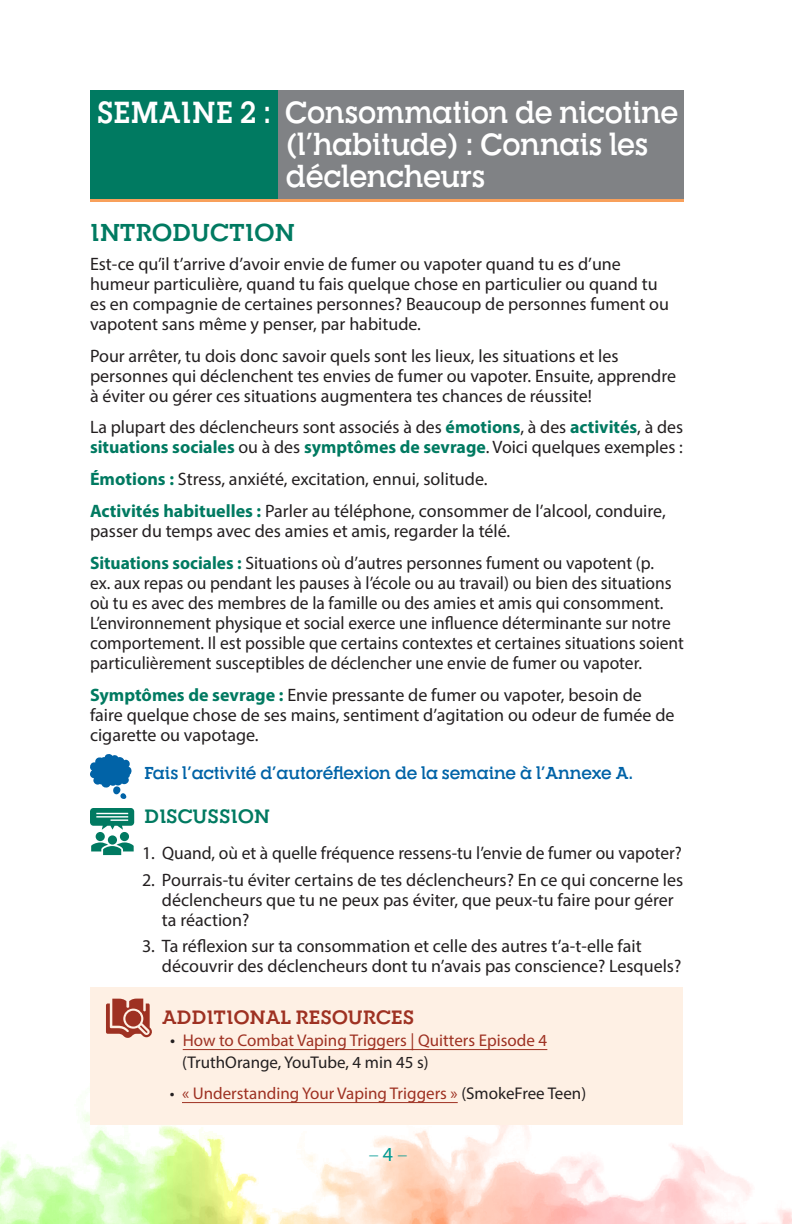
<style>
.page{position:relative;width:792px;height:1224px;background:#fff}
.page>*{position:absolute;margin:0;border:0;box-sizing:border-box;transform-origin:0 0}
.t1{font:700 30px/32px "RNS Camelia";letter-spacing:-.005em;color:#fff;scale:.93 1}
.t2{font:700 24px "RNS Camelia";letter-spacing:-.005em;color:#007a61}
.t3{font:300 20px "Myriad Pro";color:#009992}
.t4{font:700 19px "RNS Camelia";letter-spacing:-.005em;color:#9e3122}
.t5{font:700 19px "RNS Camelia";color:#007a61}
.t6{font:18px/20px "Myriad Pro";color:#231f20}
.t7{font:17px/22px "Myriad Pro";color:#9e3122}
.t8{font:700 17px "RNS Camelia";letter-spacing:-.005em;color:#0163a7}
.s1{font-weight:700;color:#007a61}
.s2{font-size:18px;color:#231f20}
.s3{color:#231f20}
.s4{font-weight:400}
</style>
<div class="page">
<svg style="left:0;top:1112px;width:792px;height:112px"></svg>
<div style="left:90px;top:987px;width:593px;height:138px;background:#fef0e4"></div>
<svg style="left:106px;top:999px;width:46px;height:39px"></svg>
<div style="left:230px;top:90px;width:454px;height:109px;background:#808285"></div>
<div style="left:90px;top:90px;width:188px;height:109px;background:#007a61"></div>
<hr style="left:90px;top:199px;width:594px;height:3px;background:#f8a05b">
<hr style="left:183px;top:1049px;width:364px;height:1px;background:#9e3122">
<hr style="left:182px;top:1102px;width:276px;height:1px;background:#9e3122">
<svg style="left:90px;top:808px;width:44px;height:47px"></svg>
<svg style="left:90px;top:754px;width:42px;height:45px"></svg>
<h1 class="t1" style="left:286px;top:95px;width:423px;text-indent:-189px">SEMAINE 2 : Consommation de nicotine (l’habitude) : Connais les déclencheurs</h1>
<h2 class="t2" style="left:90px;top:217px;width:207px">INTRODUCTION</h2>
<p class="t6" style="left:90px;top:253px;width:581px">Est-ce qu’il t’arrive d’avoir envie de fumer ou vapoter quand tu es d’une humeur particulière, quand tu fais quelque chose en particulier ou quand tu es en compagnie de certaines personnes? Beaucoup de personnes fument ou vapotent sans même y penser, par habitude.</p>
<p class="t6" style="left:90px;top:345px;width:588px">Pour arrêter, tu dois donc savoir quels sont les lieux, les situations et les personnes qui déclenchent tes envies de fumer ou vapoter. Ensuite, apprendre à éviter ou gérer ces situations augmentera tes chances de réussite!</p>
<p class="t6" style="left:90px;top:417px;width:595px">La plupart des déclencheurs sont associés à des <span class="s1">émotions</span>, à des <span class="s1">activités</span>, à des <span class="s1">situations sociales</span> ou à des <span class="s1">symptômes de sevrage</span>. Voici quelques exemples :</p>
<p class="t6" style="left:90px;top:463px;width:577px;line-height:31.8px"><span class="s1">Émotions :</span> Stress, anxiété, excitation, ennui, solitude.<br><span class="s1">Activités habituelles :</span> Parler au téléphone, consommer de l’alcool, conduire,</p>
<p class="t6" style="left:90px;top:515px;width:566px;line-height:31.8px">passer du temps avec des amies et amis, regarder la télé.<br><span class="s1">Situations sociales :</span> Situations où d’autres personnes fument ou vapotent (p.</p>
<p class="t6" style="left:90px;top:573px;width:596px">ex. aux repas ou pendant les pauses à l’école ou au travail) ou bien des situations où tu es avec des membres de la famille ou des amies et amis qui consomment.<br>L’environnement physique et social exerce une influence déterminante sur notre comportement. Il est possible que certains contextes et certaines situations soient particulièrement susceptibles de déclencher une envie de fumer ou vapoter.</p>
<p class="t6" style="left:90px;top:685px;width:586px"><span class="s1">Symptômes de sevrage :</span> Envie pressante de fumer ou vapoter, besoin de faire quelque chose de ses mains, sentiment d’agitation ou odeur de fumée de cigarette ou vapotage.</p>
<p class="t8" style="left:144px;top:762px;width:491px">Fais l’activité d’autoréflexion de la semaine à l’Annexe A.</p>
<p class="t5" style="left:144px;top:804px;width:128px">DISCUSSION</p>
<p class="t6" style="left:142px;top:842px;width:542px">1. Quand, où et à quelle fréquence ressens-tu l’envie de fumer ou vapoter?</p>
<p class="t6" style="left:162px;top:870px;width:523px;text-indent:-20px">2. Pourrais-tu éviter certains de tes déclencheurs? En ce qui concerne les déclencheurs que tu ne peux pas éviter, que peux-tu faire pour gérer ta réaction?</p>
<p class="t6" style="left:162px;top:935px;width:521px;text-indent:-20px">3. Ta réflexion sur ta consommation et celle des autres t’a-t-elle fait découvrir des déclencheurs dont tu n’avais pas conscience? Lesquels?</p>
<p class="t4" style="left:162px;top:1005px;width:254px">ADDITIONAL RESOURCES</p>
<p class="t7" style="left:182px;top:1029px;width:367px;text-indent:-12px"><span class="s2">•</span> How to Combat Vaping Triggers | Quitters Episode 4 <span class="s3">(TruthOrange, YouTube, 4 min 45 s)</span></p>
<p class="t7" style="left:170px;top:1082px;width:418px"><span class="s3">•</span> « Understanding Your Vaping Triggers » <span class="s3">(SmokeFree Teen)</span></p>
<p class="t3" style="left:369px;top:1143px;width:40px">– <span class="s4">4</span> –</p>
</div>
